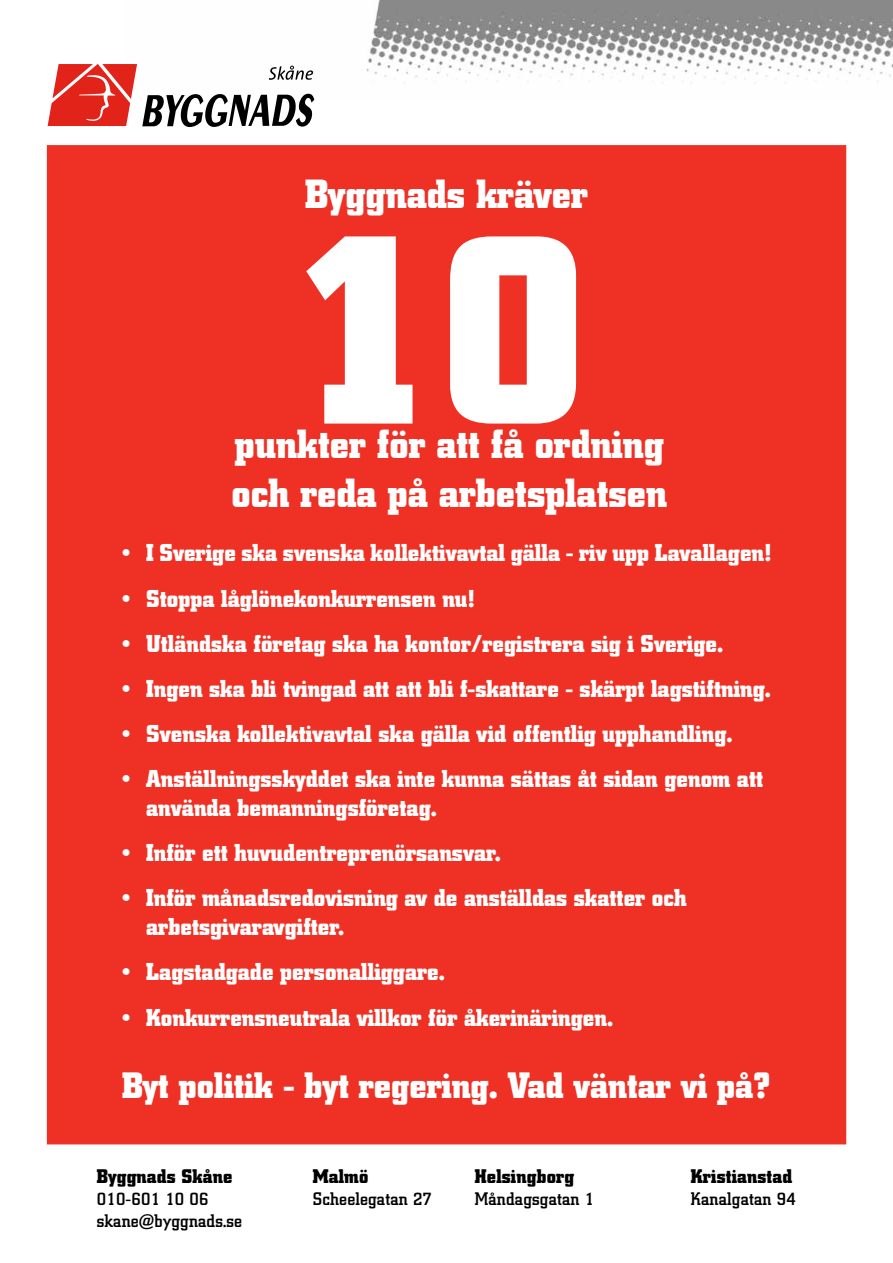
<style>
.page{position:relative;width:893px;height:1263px;background:#fff}
.page>*{position:absolute;margin:0;border:0;box-sizing:border-box;transform-origin:0 0}
.t1{font:700 273.9px "City BQ";color:#fff}
.t2{font:700 40.35px "City BQ";color:#fff}
.t3{font:700 36.3px "City BQ";color:#fff}
.t4{font:700 24.15px/29px "City BQ";color:#fff}
.t5{font:700 19.5px "City BQ";letter-spacing:.01em;color:#000}
.t6{font:500 18px "City BQ";letter-spacing:.01em;color:#000}
</style>
<div class="page">
<div style="left:47px;top:145px;width:799px;height:999px;background:#ee3124;border:1px solid #ee3124"></div>
<img style="left:366px;top:0;width:527px;height:84px">
<svg style="left:47px;top:64px;width:267px;height:63px"></svg>
<h2 class="t2" style="left:305px;top:171px;width:284px">Byggnads kräver</h2>
<h1 class="t1" style="left:290px;top:170px;width:300px">10</h1>
<h2 class="t2" style="left:235px;top:421px;width:431px">punkter för att få ordning</h2>
<h2 class="t2" style="left:232px;top:469px;width:437px">och reda på arbetsplatsen</h2>
<p class="t4" style="left:122px;top:539px;width:650px">• I Sverige ska svenska kollektivavtal gälla - riv upp Lavallagen!</p>
<p class="t4" style="left:122px;top:584px;width:354px">• Stoppa låglönekonkurrensen nu!</p>
<p class="t4" style="left:122px;top:629px;width:603px">• Utländska företag ska ha kontor/registrera sig i Sverige.</p>
<p class="t4" style="left:122px;top:674px;width:650px">• Ingen ska bli tvingad att att bli f-skattare - skärpt lagstiftning.</p>
<p class="t4" style="left:122px;top:719px;width:612px">• Svenska kollektivavtal ska gälla vid offentlig upphandling.</p>
<p class="t4" style="left:146px;top:764px;width:618px;text-indent:-24px">• Anställningsskyddet ska inte kunna sättas åt sidan genom att använda bemanningsföretag.</p>
<p class="t4" style="left:122px;top:838px;width:380px">• Inför ett huvudentreprenörsansvar.</p>
<p class="t4" style="left:146px;top:883px;width:542px;text-indent:-24px">• Inför månadsredovisning av de anställdas skatter och arbetsgivaravgifter.</p>
<p class="t4" style="left:122px;top:957px;width:324px">• Lagstadgade personalliggare.</p>
<p class="t4" style="left:122px;top:1003px;width:493px">• Konkurrensneutrala villkor för åkerinäringen.</p>
<h3 class="t3" style="left:122px;top:1064px;width:650px">Byt politik - byt regering. Vad väntar vi på?</h3>
<p class="t5" style="left:97px;top:1165px;width:137px">Byggnads Skåne</p>
<p class="t5" style="left:313px;top:1165px;width:57px">Malmö</p>
<p class="t5" style="left:475px;top:1165px;width:101px">Helsingborg</p>
<p class="t5" style="left:691px;top:1165px;width:103px">Kristianstad</p>
<p class="t6" style="left:97px;top:1188px;width:113px">010-601 10 06</p>
<p class="t6" style="left:313px;top:1188px;width:121px">Scheelegatan 27</p>
<p class="t6" style="left:475px;top:1188px;width:121px">Måndagsgatan 1</p>
<p class="t6" style="left:691px;top:1188px;width:106px">Kanalgatan 94</p>
<p class="t6" style="left:97px;top:1210px;width:147px">skane@byggnads.se</p>
</div>
